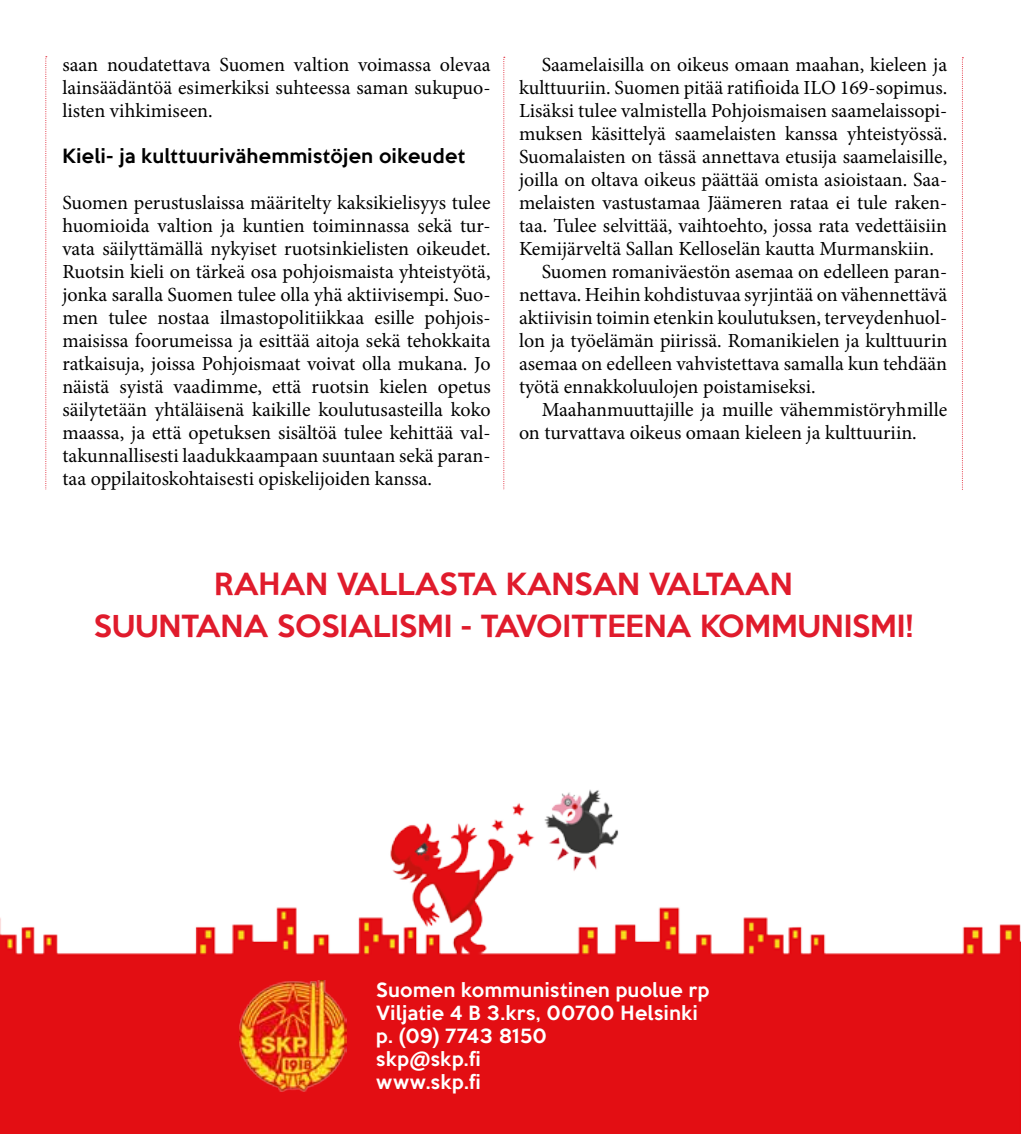
<style>
.page{position:relative;width:1021px;height:1134px;background:#fff}
.page>*{position:absolute;margin:0;border:0;box-sizing:border-box;transform-origin:0 0}
.t1{font:28px/42px "Keep Calm";color:#e01b2c;text-align:center}
.t2{font:20px/23px "Minion Pro";color:#000;text-align:justify}
.t3{font:18px/23px "Keep Calm";letter-spacing:.03em;color:#fff}
.t4{font:18px "Keep Calm";letter-spacing:.025em;color:#000}
</style>
<div class="page">
<svg style="left:503px;top:57px;width:2px;height:433px"></svg>
<svg style="left:961px;top:57px;width:2px;height:433px"></svg>
<svg style="left:45px;top:56px;width:2px;height:434px"></svg>
<img style="left:0;top:790px;width:1020px;height:344px">
<img style="left:240px;top:981px;width:106px;height:111px">
<p class="t2" style="left:62px;top:53px;width:430px">saan noudatettava Suomen valtion voimassa olevaa lainsäädäntöä esimerkiksi suhteessa saman sukupuo&shy;listen vihkimiseen.</p>
<p class="t4" style="left:62px;top:143px;width:404px">Kieli- ja kulttuurivähemmistöjen oikeudet</p>
<p class="t2" style="left:62px;top:191px;width:430px">Suomen perustuslaissa määritelty kaksikielisyys tulee huomioida valtion ja kuntien toiminnassa sekä tur&shy;vata säilyttämällä nykyiset ruotsinkielisten oikeudet.<br>Ruotsin kieli on tärkeä osa pohjoismaista yhteistyötä, jonka saralla Suomen tulee olla yhä aktiivisempi. Suo&shy;men tulee nostaa ilmastopolitiikkaa esille pohjois&shy;maisissa foorumeissa ja esittää aitoja sekä tehokkaita ratkaisuja, joissa Pohjoismaat voivat olla mukana. Jo näistä syistä vaadimme, että ruotsin kielen opetus säilytetään yhtäläisenä kaikille koulutusasteilla koko maassa, ja että opetuksen sisältöä tulee kehittää val&shy;takunnallisesti laadukkaampaan suuntaan sekä paran&shy;taa oppilaitoskohtaisesti opiskelijoiden kanssa.</p>
<p class="t2" style="left:541px;top:53px;width:407px">Saamelaisilla on oikeus omaan maahan, kieleen ja</p>
<p class="t2" style="left:519px;top:76px;width:430px">kulttuuriin. Suomen pitää ratifioida ILO 169-sopimus.</p>
<p class="t2" style="left:519px;top:99px;width:430px">Lisäksi tulee valmistella Pohjoismaisen saamelaissopi-</p>
<p class="t2" style="left:519px;top:122px;width:430px">muksen käsittelyä saamelaisten kanssa yhteistyössä.</p>
<p class="t2" style="left:519px;top:145px;width:430px">Suomalaisten on tässä annettava etusija saamelaisille,</p>
<p class="t2" style="left:519px;top:168px;width:429px">joilla on oltava oikeus päättää omista asioistaan. Saa-</p>
<p class="t2" style="left:519px;top:191px;width:430px">melaisten vastustamaa Jäämeren rataa ei tule raken-</p>
<p class="t2" style="left:519px;top:214px;width:429px">taa. Tulee selvittää, vaihtoehto, jossa rata vedettäisiin</p>
<p class="t2" style="left:519px;top:237px;width:416px">Kemijärveltä Sallan Kelloselän kautta Murmanskiin.</p>
<p class="t2" style="left:541px;top:260px;width:407px">Suomen romaniväestön asemaa on edelleen paran-</p>
<p class="t2" style="left:519px;top:283px;width:429px">nettava. Heihin kohdistuvaa syrjintää on vähennettävä</p>
<p class="t2" style="left:519px;top:306px;width:429px">aktiivisin toimin etenkin koulutuksen, terveydenhuol-</p>
<p class="t2" style="left:519px;top:329px;width:430px">lon ja työelämän piirissä. Romanikielen ja kulttuurin</p>
<p class="t2" style="left:519px;top:352px;width:429px">asemaa on edelleen vahvistettava samalla kun tehdään</p>
<p class="t2" style="left:519px;top:375px;width:298px">työtä ennakkoluulojen poistamiseksi.</p>
<p class="t2" style="left:541px;top:398px;width:407px">Maahanmuuttajille ja muille vähemmistöryhmille</p>
<p class="t2" style="left:519px;top:421px;width:399px">on turvattava oikeus omaan kieleen ja kulttuuriin.</p>
<h1 class="t1" style="left:94px;top:562px;width:820px">Rahan vallasta kansan valtaan<br>Suuntana sosialism i - tavoitteena komm un ism i!</h1>
<p class="t3" style="left:376px;top:978px;width:335px">Suomen kommunistinen puolue rp<br>Viljatie 4 B 3.krs, 00700 Helsinki p. (09) 7743 8150<br>skp@skp.fi<br>www.skp.fi</p>
</div>
